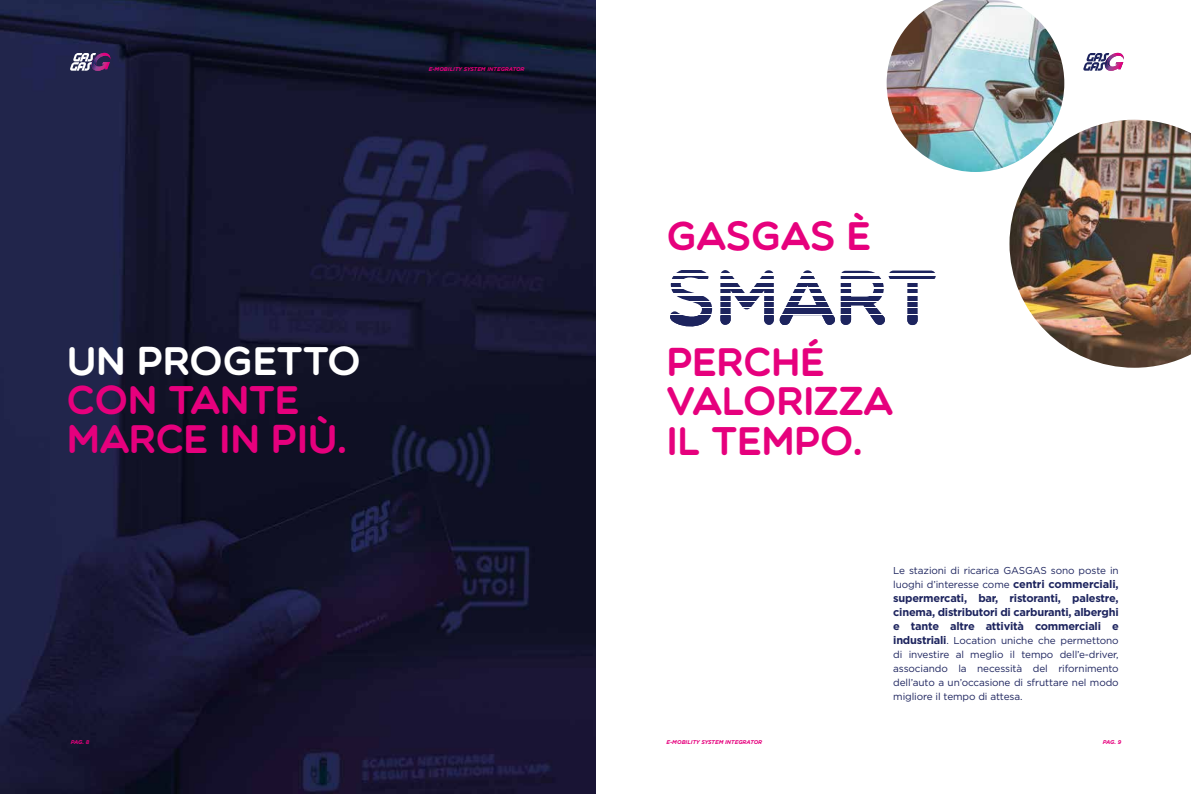
<style>
.page{position:relative;width:1191px;height:794px;background:#fff}
.page>*{position:absolute;margin:0;border:0;box-sizing:border-box;transform-origin:0 0}
.t1{font:40.2px/39.3px "Multicolore";letter-spacing:-.01em;color:#e6007d}
.t2{font:40.2px "Multicolore";letter-spacing:-.01em;color:#fff}
.t3{font:700 11px/14px "Gotham";letter-spacing:-.02em;color:#1d245e;text-align:justify}
.t4{font:10px/14px "Gotham";letter-spacing:-.01em;color:#1d245e}
.t5{font:italic 700 5.5px "Gotham";color:#e6007d}
.s1{font-weight:700;font-size:11px}
</style>
<div class="page">
<img style="left:0;top:0;width:595px;height:794px">
<svg style="left:70px;top:53px;width:40px;height:18px"></svg>
<svg style="left:1083px;top:53px;width:41px;height:18px"></svg>
<svg style="left:672px;top:321px;width:246px;height:1px"></svg>
<svg style="left:673px;top:322px;width:245px;height:5px"></svg>
<svg style="left:670px;top:315px;width:248px;height:6px"></svg>
<svg style="left:670px;top:309px;width:248px;height:5px"></svg>
<svg style="left:692px;top:302px;width:226px;height:5px"></svg>
<svg style="left:677px;top:296px;width:241px;height:4px"></svg>
<svg style="left:671px;top:289px;width:247px;height:4px"></svg>
<hr style="left:668px;top:283px;width:269px;height:3px;background:#1d245e">
<hr style="left:668px;top:276px;width:269px;height:3px;background:#1d245e">
<hr style="left:668px;top:270px;width:269px;height:2px;background:#1d245e">
<img style="left:1009px;top:120px;width:182px;height:248px">
<img style="left:886px;top:0;width:178px;height:172px">
<p class="t5" style="left:429px;top:65px;width:97px">E-MOBILITY SYSTEM INTEGRATOR</p>
<h1 class="t2" style="left:67px;top:335px;width:295px">UN PROGETTO</h1>
<h1 class="t1" style="left:67px;top:379px;width:281px">CON TANTE<br>MARCE IN PIÙ.</h1>
<h1 class="t1" style="left:666px;top:215px;width:206px">GASGAS È</h1>
<h1 class="t1" style="left:666px;top:341px;width:228px">PERCHÉ<br>VALORIZZA<br>IL TEMPO.</h1>
<p class="t4" style="left:893px;top:563px;width:227px">Le stazioni di ricarica GASGAS sono poste in luoghi d’interesse come <span class="s1">centri commerciali,</span></p>
<p class="t3" style="left:893px;top:591px;width:227px">supermercati, bar, ristoranti, palestre, cinema, distributori di carburanti, alberghi e tante altre attività commerciali e</p>
<p class="t4" style="left:893px;top:633px;width:227px;text-align:justify"><span class="s1">industriali</span>. Location uniche che permettono di investire al meglio il tempo dell’e-driver, associando la necessità del rifornimento dell’auto a un’occasione di sfruttare nel modo migliore il tempo di attesa.</p>
<p class="t5" style="left:71px;top:738px;width:20px">PAG. 8</p>
<p class="t5" style="left:1102px;top:738px;width:20px">PAG. 9</p>
<p class="t5" style="left:666px;top:738px;width:97px">E-MOBILITY SYSTEM INTEGRATOR</p>
</div>
